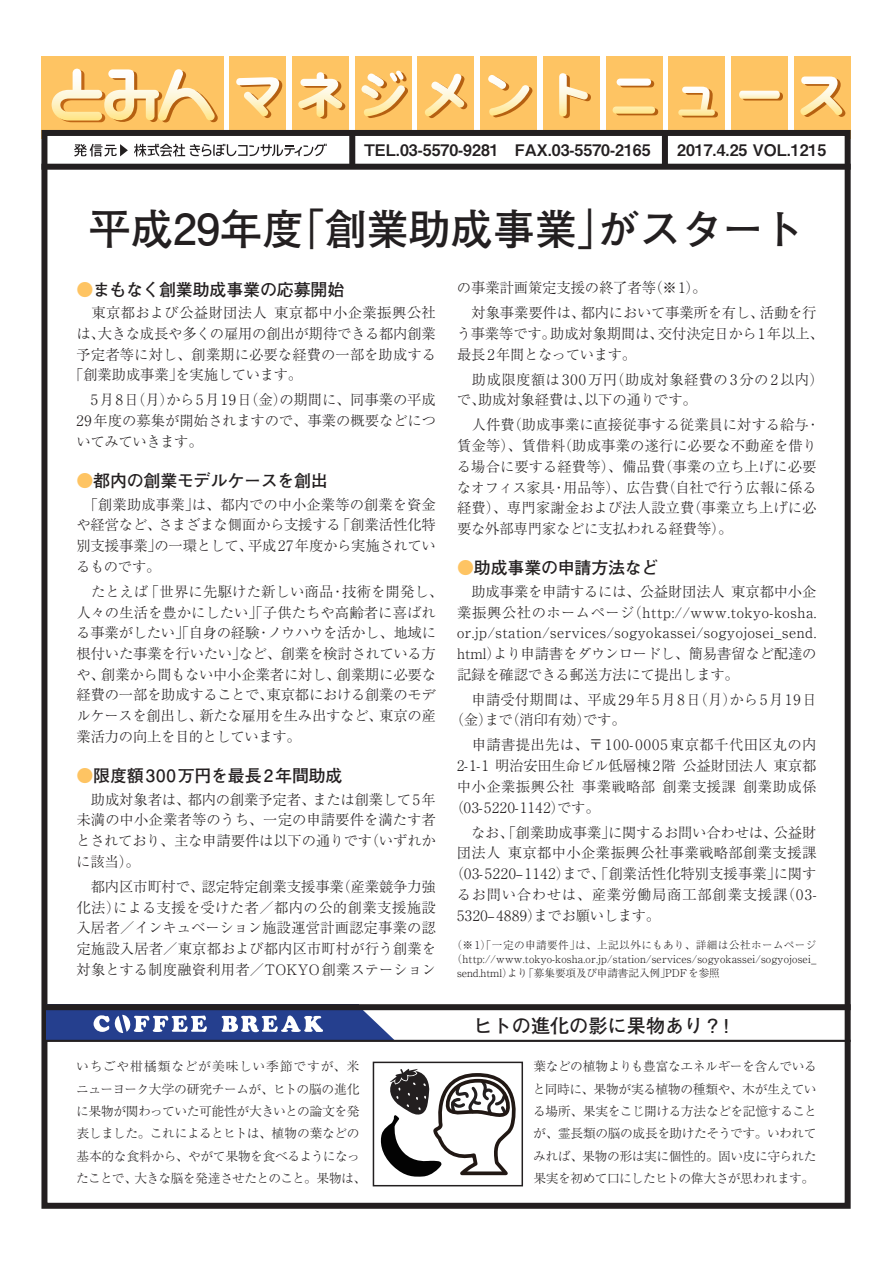
<style>
.page{position:relative;width:893px;height:1263px;background:#fff}
.page>*{position:absolute;margin:0;border:0;box-sizing:border-box;transform-origin:0 0}
.t1{font:700 42.45px "Futo Go B101 Pro";letter-spacing:-.01em;color:#231f20}
.t2{font:700 19.2px "Futo Go B101 Pro";color:#231f20}
.t3{font:700 16.95px "Futo Go B101 Pro";letter-spacing:-.01em;color:#231f20}
.t4{font:15.9px "Midashi Go Pro MB31";color:#231f20}
.t5{font:300 14.4px/20.7px "Ryumin Pro";letter-spacing:-.005em;color:#231f20;text-align:justify}
.t6{font:300 14.4px/20.7px "Ryumin Pro";letter-spacing:.025em;color:#231f20}
.t7{font:300 14.4px "Ryumin Pro";letter-spacing:.03em;color:#231f20}
.t8{font:300 14.4px/20.7px "Ryumin Pro";letter-spacing:.02em;color:#231f20}
.t9{font:300 14.4px "Ryumin Pro";letter-spacing:.05em;color:#231f20}
.t10{font:300 14.4px "Ryumin Pro";letter-spacing:.045em;color:#231f20}
.t11{font:300 12.75px/22.4px "Ryumin Pro";letter-spacing:-.035em;color:#231f20}
.t12{font:300 10.65px "Ryumin Pro";letter-spacing:.02em;color:#231f20}
.t13{font:300 10.65px "Ryumin Pro";letter-spacing:-.01em;color:#231f20}
.s1{color:#fec463}
</style>
<div class="page">
<div style="left:41px;top:56px;width:57px;height:82px;background:#fec463"></div>
<div style="left:43px;top:56px;width:166px;height:82px;background:#fec463"></div>
<div style="left:167px;top:56px;width:56px;height:82px;background:#fec463"></div>
<div style="left:230px;top:56px;width:56px;height:82px;background:#fec463"></div>
<div style="left:292px;top:56px;width:57px;height:82px;background:#fec463"></div>
<div style="left:355px;top:56px;width:56px;height:82px;background:#fec463"></div>
<div style="left:418px;top:56px;width:56px;height:82px;background:#fec463"></div>
<div style="left:480px;top:56px;width:57px;height:82px;background:#fec463"></div>
<div style="left:543px;top:56px;width:57px;height:82px;background:#fec463"></div>
<div style="left:606px;top:56px;width:56px;height:82px;background:#fec463"></div>
<div style="left:669px;top:56px;width:56px;height:82px;background:#fec463"></div>
<div style="left:731px;top:56px;width:57px;height:82px;background:#fec463"></div>
<div style="left:794px;top:56px;width:56px;height:82px;background:#fec463"></div>
<svg style="left:52px;top:69px;width:166px;height:54px"></svg>
<svg style="left:236px;top:77px;width:46px;height:41px"></svg>
<svg style="left:298px;top:72px;width:47px;height:47px"></svg>
<svg style="left:361px;top:71px;width:47px;height:47px"></svg>
<svg style="left:425px;top:74px;width:42px;height:44px"></svg>
<svg style="left:488px;top:75px;width:44px;height:42px"></svg>
<svg style="left:559px;top:73px;width:32px;height:45px"></svg>
<svg style="left:612px;top:79px;width:46px;height:36px"></svg>
<svg style="left:678px;top:87px;width:40px;height:30px"></svg>
<svg style="left:739px;top:91px;width:44px;height:10px"></svg>
<svg style="left:800px;top:77px;width:45px;height:40px"></svg>
<div style="left:44px;top:133px;width:804px;height:1073px;background:#fff"></div>
<div style="left:41px;top:130px;width:810px;height:1079px;border:6px solid #231f20"></div>
<div style="left:47px;top:1004px;width:312px;height:36px;background:#253f8e"></div>
<svg style="left:354px;top:1010px;width:41px;height:30px"></svg>
<svg style="left:222px;top:1015px;width:101px;height:17px"></svg>
<svg style="left:94px;top:1010px;width:113px;height:23px"></svg>
<div style="left:349px;top:133px;width:6px;height:34px;background:#231f20"></div>
<div style="left:662px;top:133px;width:6px;height:34px;background:#231f20"></div>
<div style="left:43px;top:1004px;width:808px;height:6px;background:#231f20"></div>
<hr style="left:44px;top:1040px;width:807px;height:2px;background:#231f20">
<div style="left:41px;top:164px;width:810px;height:6px;background:#231f20"></div>
<svg style="left:380px;top:1069px;width:136px;height:108px"></svg>
<div style="left:373px;top:1061px;width:150px;height:125px;border:2px solid #231f20"></div>
<svg style="left:74px;top:144px;width:54px;height:13px"></svg>
<svg style="left:134px;top:144px;width:193px;height:13px"></svg>
<p class="t4" style="left:364px;top:137px;width:288px">TEL.03-5570-9281　FAX.03-5570-2165</p>
<p class="t4" style="left:677px;top:137px;width:151px">2017.4.25 VOL.1215</p>
<p class="t1" style="left:89px;top:195px;width:718px">平成29年度「創業助成事業」がスタート</p>
<p class="t3" style="left:76px;top:276px;width:269px"><span class="s1">●</span>まもなく創業助成事業の応募開始</p>
<p class="t6" style="left:77px;top:301px;width:361px">　東京都および公益財団法人 東京都中小企業振興公社</p>
<p class="t5" style="left:76px;top:322px;width:361px">は、大きな成長や多くの雇用の創出が期待できる都内創業</p>
<p class="t5" style="left:76px;top:343px;width:361px">予定者等に対し、創業期に必要な経費の一部を助成する</p>
<p class="t5" style="left:69px;top:364px;width:234px">「創業助成事業」を実施しています。</p>
<p class="t5" style="left:76px;top:389px;width:361px">　5月8日（月）から5月19日（金）の期間に、同事業の平成29年度の募集が開始されますので、事業の概要などについてみていきます。</p>
<p class="t3" style="left:76px;top:467px;width:253px"><span class="s1">●</span>都内の創業モデルケースを創出</p>
<p class="t5" style="left:76px;top:493px;width:361px">　「創業助成事業」は、都内での中小企業等の創業を資金や経営など、さまざまな側面から支援する「創業活性化特別支援事業」の一環として、平成27年度から実施されているものです。</p>
<p class="t5" style="left:76px;top:580px;width:368px;text-align:left">　たとえば「世界に先駆けた新しい商品・技術を開発し、人々の生活を豊かにしたい」「子供たちや高齢者に喜ばれる事業がしたい」「自身の経験・ノウハウを活かし、地域に根付いた事業を行いたい」など、創業を検討されている方や、創業から間もない中小企業者に対し、創業期に必要な経費の一部を助成することで、東京都における創業のモデルケースを創出し、新たな雇用を生み出すなど、東京の産業活力の向上を目的としています。</p>
<p class="t3" style="left:76px;top:762px;width:268px"><span class="s1">●</span>限度額 300万円を最長 2年間助成</p>
<p class="t5" style="left:76px;top:788px;width:361px">　助成対象者は、都内の創業予定者、または創業して5年未満の中小企業者等のうち、一定の申請要件を満たす者とされており、主な申請要件は以下の通りです（いずれかに該当）。</p>
<p class="t5" style="left:76px;top:875px;width:361px">　都内区市町村で、認定特定創業支援事業（産業競争力強化法）による支援を受けた者／都内の公的創業支援施設入居者／インキュベーション施設運営計画認定事業の認定施設入居者／東京都および都内区市町村が行う創業を対象とする制度融資利用者／TOKYO創業ステーション</p>
<p class="t5" style="left:457px;top:276px;width:251px">の事業計画策定支援の終了者等（※1）。</p>
<p class="t5" style="left:457px;top:301px;width:369px;text-align:left">　対象事業要件は、都内において事業所を有し、活動を行う事業等です。助成対象期間は、交付決定日から1年以上、最長2年間となっています。</p>
<p class="t6" style="left:457px;top:368px;width:368px">　助成限度額は300万円（助成対象経費の3分の2以内）で、助成対象経費は、以下の通りです。</p>
<p class="t5" style="left:457px;top:413px;width:365px;text-align:left">　人件費（助成事業に直接従事する従業員に対する給与・賃金等）、賃借料（助成事業の遂行に必要な不動産を借りる場合に要する経費等）、備品費（事業の立ち上げに必要なオフィス家具・用品等）、広告費（自社で行う広報に係る経費）、専門家謝金および法人設立費（事業立ち上げに必要な外部専門家などに支払われる経費等）。</p>
<p class="t3" style="left:457px;top:554px;width:203px"><span class="s1">●</span>助成事業の申請方法など</p>
<p class="t5" style="left:457px;top:580px;width:361px">　助成事業を申請するには、公益財団法人 東京都中小企業振興公社のホームページ（http://www.tokyo-kosha. or.jp/station/services/sogyokassei/sogyojosei_send. html）より申請書をダウンロードし、簡易書留など配達の記録を確認できる郵送方法にて提出します。</p>
<p class="t8" style="left:450px;top:688px;width:369px;text-indent:7px">　申請受付期間は、平成29年5月8日（月）から5月19日（金）まで（消印有効）です。</p>
<p class="t7" style="left:457px;top:734px;width:361px">　申請書提出先は、〒100-0005東京都千代田区丸の内</p>
<p class="t5" style="left:457px;top:754px;width:361px">2-1-1 明治安田生命ビル低層棟2階 公益財団法人 東京都</p>
<p class="t7" style="left:457px;top:775px;width:361px">中小企業振興公社 事業戦略部 創業支援課 創業助成係</p>
<p class="t10" style="left:450px;top:796px;width:152px">（03-5220-1142）です。</p>
<p class="t5" style="left:457px;top:821px;width:361px">　なお、「創業助成事業」に関するお問い合わせは、公益財</p>
<p class="t6" style="left:457px;top:841px;width:361px">団法人 東京都中小企業振興公社事業戦略部創業支援課</p>
<p class="t5" style="left:450px;top:862px;width:368px">（03-5220–1142）まで、「創業活性化特別支援事業」に関す</p>
<p class="t9" style="left:457px;top:883px;width:361px">るお問い合わせは、産業労働局商工部創業支援課（03-</p>
<p class="t5" style="left:457px;top:904px;width:205px">5320–4889）までお願いします。</p>
<p class="t12" style="left:452px;top:936px;width:366px">（※1）「一定の申請要件」は、上記以外にもあり、詳細は公社ホームページ</p>
<p class="t12" style="left:452px;top:951px;width:366px">（http://www.tokyo-kosha.or.jp/station/services/sogyokassei/sogyojosei_</p>
<p class="t13" style="left:457px;top:965px;width:264px">send.html）より「募集要項及び申請書記入例」PDFを参照</p>
<p class="t2" style="left:474px;top:1010px;width:264px">ヒトの進化の影に果物あり？！</p>
<p class="t11" style="left:76px;top:1054px;width:292px">いちごや柑橘類などが美味しい季節ですが、米ニューヨーク大学の研究チームが、ヒトの脳の進化に果物が関わっていた可能性が大きいとの論文を発表しました。これによるとヒトは、植物の葉などの基本的な食料から、やがて果物を食べるようになったことで、大きな脳を発達させたとのこと。果物は、</p>
<p class="t11" style="left:533px;top:1054px;width:286px;text-align:justify">葉などの植物よりも豊富なエネルギーを含んでいると同時に、果物が実る植物の種類や、木が生えている場所、果実をこじ開ける方法などを記憶することが、霊長類の脳の成長を助けたそうです。いわれてみれば、果物の形は実に個性的。固い皮に守られた果実を初めて口にしたヒトの偉大さが思われます。</p>
</div>
